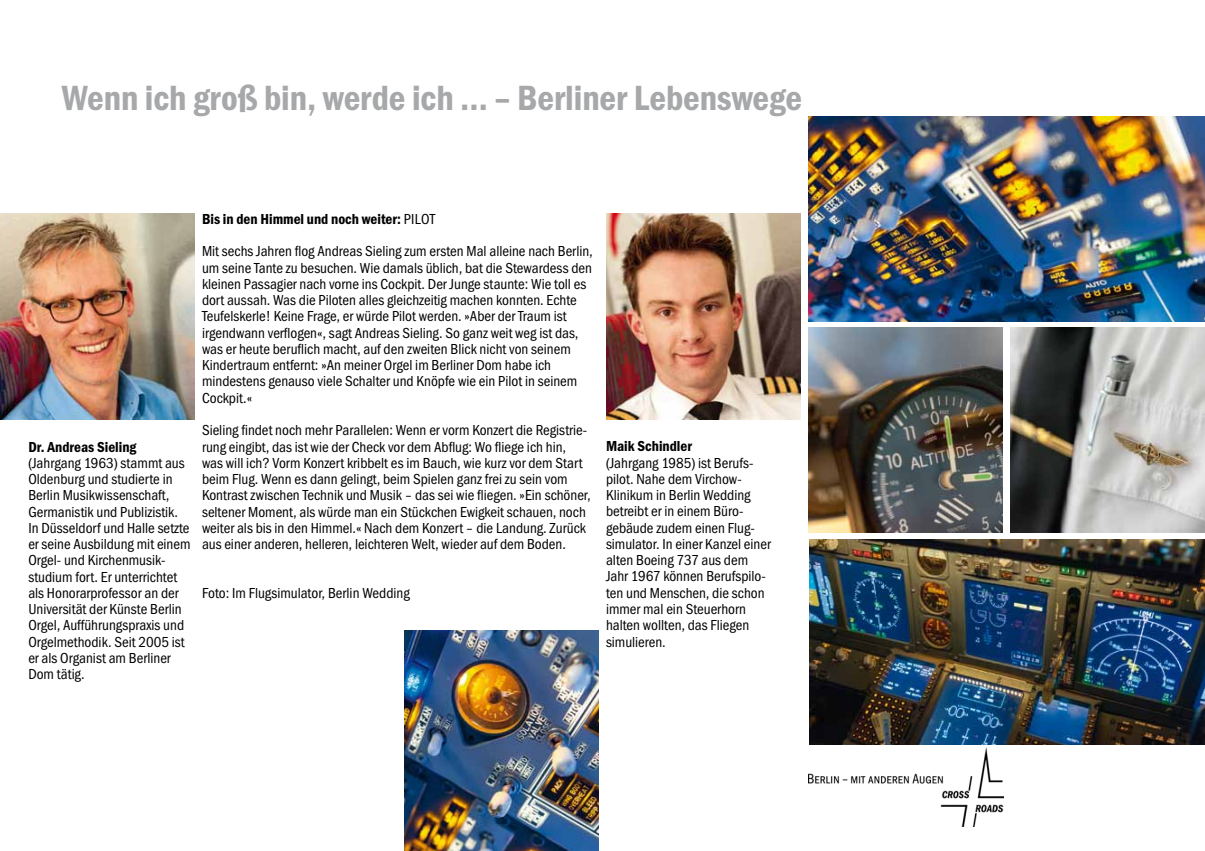
<style>
.page{position:relative;width:1205px;height:851px;background:#fff}
.page>*{position:absolute;margin:0;border:0;box-sizing:border-box;transform-origin:0 0}
.t1{font:600 condensed 36.25px "Franklin Gothic";letter-spacing:-.005em;color:#a7a8aa}
.t2{font:condensed 15px/16.2px "Franklin Gothic";color:#000}
.t3{font:600 condensed 15px "Franklin Gothic";color:#000}
.s1{font-weight:600}
</style>
<div class="page">
<img style="left:808px;top:747px;width:195px;height:78px">
<img style="left:1010px;top:328px;width:195px;height:204px">
<img style="left:808px;top:328px;width:195px;height:204px">
<img style="left:404px;top:630px;width:195px;height:220px">
<img style="left:810px;top:539px;width:395px;height:205px">
<img style="left:808px;top:116px;width:397px;height:205px">
<img style="left:606px;top:214px;width:195px;height:205px">
<img style="left:0;top:214px;width:195px;height:205px">
<h1 class="t1" style="left:62px;top:77px;width:742px">Wenn ich groß bin, werde ich … – Berliner Lebenswege</h1>
<p class="t3" style="left:28px;top:438px;width:110px">Dr. Andreas Sieling</p>
<p class="t2" style="left:28px;top:454px;width:164px">(Jahrgang 1963) stammt aus<br>Oldenburg und studierte in<br>Berlin Musikwissenschaft,<br>Germanistik und Publizistik.<br>In Düsseldorf und Halle setzte er seine Ausbildung mit einem<br>Orgel- und Kirchenmusik&shy;studium fort. Er unterrichtet als Honorarprofessor an der<br>Universität der Künste Berlin<br>Orgel, Aufführungspraxis und<br>Orgelmethodik. Seit 2005 ist er als Organist am Berliner<br>Dom tätig.</p>
<p class="t2" style="left:202px;top:203px;width:392px;line-height:32.5px"><span class="s1">Bis in den Himmel und noch weiter:</span> PILOT<br>Mit sechs Jahren flog Andreas Sieling zum ersten Mal alleine nach Berlin,</p>
<p class="t2" style="left:202px;top:260px;width:391px">um seine Tante zu besuchen. Wie damals üblich, bat die Stewardess den kleinen Passagier nach vorne ins Cockpit. Der Junge staunte: Wie toll es dort aussah. Was die Piloten alles gleichzeitig machen konnten. Echte Teufelskerle! Keine Frage, er würde Pilot werden. »Aber der Traum ist irgendwann verflogen«, sagt Andreas Sieling. So ganz weit weg ist das, was er heute beruflich macht, auf den zweiten Blick nicht von seinem Kindertraum entfernt: »An meiner Orgel im Berliner Dom habe ich mindestens genauso viele Schalter und Knöpfe wie ein Pilot in seinem Cockpit.«</p>
<p class="t2" style="left:202px;top:422px;width:390px">Sieling findet noch mehr Parallelen: Wenn er vorm Konzert die Registrie&shy;rung eingibt, das ist wie der Check vor dem Abflug: Wo fliege ich hin, was will ich? Vorm Konzert kribbelt es im Bauch, wie kurz vor dem Start beim Flug. Wenn es dann gelingt, beim Spielen ganz frei zu sein vom Kontrast zwischen Technik und Musik – das sei wie fliegen. »Ein schöner, seltener Moment, als würde man ein Stückchen Ewigkeit schauen, noch weiter als bis in den Himmel.« Nach dem Konzert – die Landung. Zurück aus einer anderen, helleren, leichteren Welt, wieder auf dem Boden.</p>
<p class="t2" style="left:202px;top:584px;width:209px">Foto: Im Flugsimulator, Berlin Wedding</p>
<p class="t3" style="left:606px;top:438px;width:87px">Maik Schindler</p>
<p class="t2" style="left:606px;top:454px;width:166px">(Jahrgang 1985) ist Berufs&shy;pilot. Nahe dem Virchow-<br>Klinikum in Berlin Wedding betreibt er in einem Büro&shy;gebäude zudem einen Flug&shy;simulator. In einer Kanzel einer alten Boeing 737 aus dem<br>Jahr 1967 können Berufspilo&shy;ten und Menschen, die schon immer mal ein Steuerhorn halten wollten, das Fliegen simulieren.</p>
</div>
